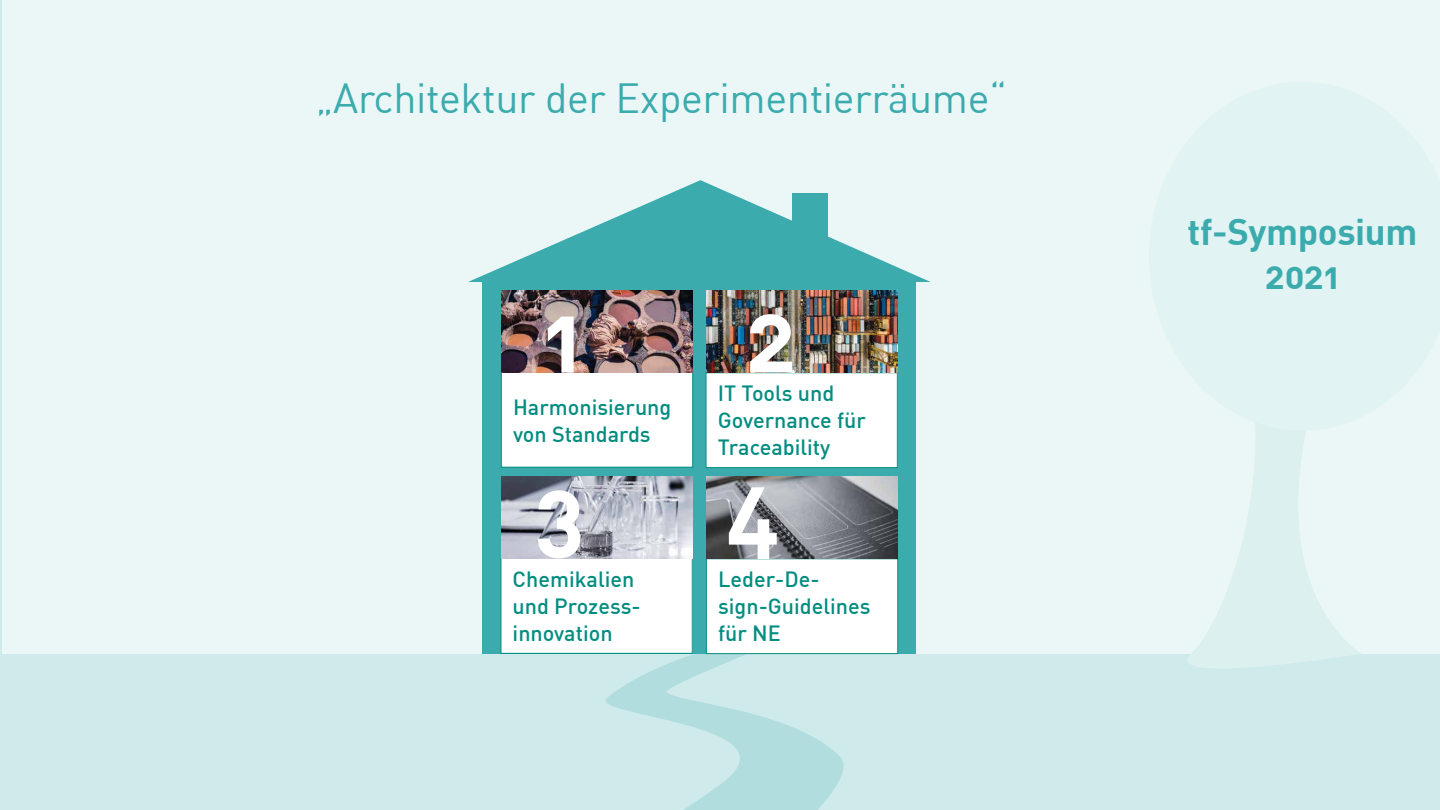
<style>
.page{position:relative;width:1440px;height:810px;background:#ceeaeb}
.page>*{position:absolute;margin:0;border:0;box-sizing:border-box;transform-origin:0 0}
.t1{font:700 93.75px "HDADIN Office";color:#fff}
.t2{font:41.25px "HDADIN Office";color:#3babae}
.t3{font:700 36.53px/43.8px "HDADIN Office";color:#3babae;text-align:center}
.t4{font:500 21.6px/27px "HDADIN Office";letter-spacing:.01em;color:#038d80}
</style>
<div class="page">
<div style="left:2px;top:0;width:1438px;height:654px;background:#ebf7f7"></div>
<svg style="left:1188px;top:431px;width:173px;height:237px"></svg>
<svg style="left:606px;top:654px;width:257px;height:156px"></svg>
<div style="left:483px;top:282px;width:433px;height:372px;background:#3babae"></div>
<div style="left:501px;top:372px;width:192px;height:95px;background:#fff"></div>
<div style="left:501px;top:372px;width:192px;height:95px;border:1px solid #038d80"></div>
<img style="left:502px;top:291px;width:190px;height:82px">
<div style="left:706px;top:373px;width:191px;height:95px;background:#fff"></div>
<div style="left:706px;top:373px;width:192px;height:95px;border:1px solid #038d80"></div>
<img style="left:707px;top:291px;width:191px;height:82px">
<img style="left:750px;top:314px;width:42px;height:59px">
<div style="left:501px;top:558px;width:191px;height:95px;background:#fff"></div>
<div style="left:501px;top:558px;width:191px;height:96px;border:1px solid #038d80"></div>
<img style="left:502px;top:476px;width:190px;height:82px">
<svg style="left:538px;top:490px;width:42px;height:68px;background:#d4d5dc"></svg>
<div style="left:706px;top:559px;width:192px;height:95px;background:#fff"></div>
<div style="left:706px;top:559px;width:192px;height:95px;border:1px solid #038d80"></div>
<img style="left:706px;top:476px;width:192px;height:82px">
<svg style="left:729px;top:487px;width:48px;height:72px;background:#babcc0"></svg>
<svg style="left:468px;top:180px;width:463px;height:102px;fill:#3babae"></svg>
<div style="left:792px;top:193px;width:36px;height:52px;background:#3babae"></div>
<h2 class="t2" style="left:316px;top:73px;width:693px">„Architektur der Experimentierräume“</h2>
<h1 class="t1" style="left:543px;top:277px;width:42px">1</h1>
<p class="t4" style="left:513px;top:393px;width:160px">Harmonisierung von Standards</p>
<p class="t4" style="left:718px;top:379px;width:150px">IT Tools und<br>Governance für<br>Traceability</p>
<p class="t4" style="left:513px;top:565px;width:129px">Chemikalien und Prozess&shy;innovation</p>
<p class="t4" style="left:718px;top:565px;width:154px">Leder-De&shy;sign-Guidelines für NE</p>
<h3 class="t3" style="left:1188px;top:209px;width:231px">tf-Symposium<br>2021</h3>
</div>
